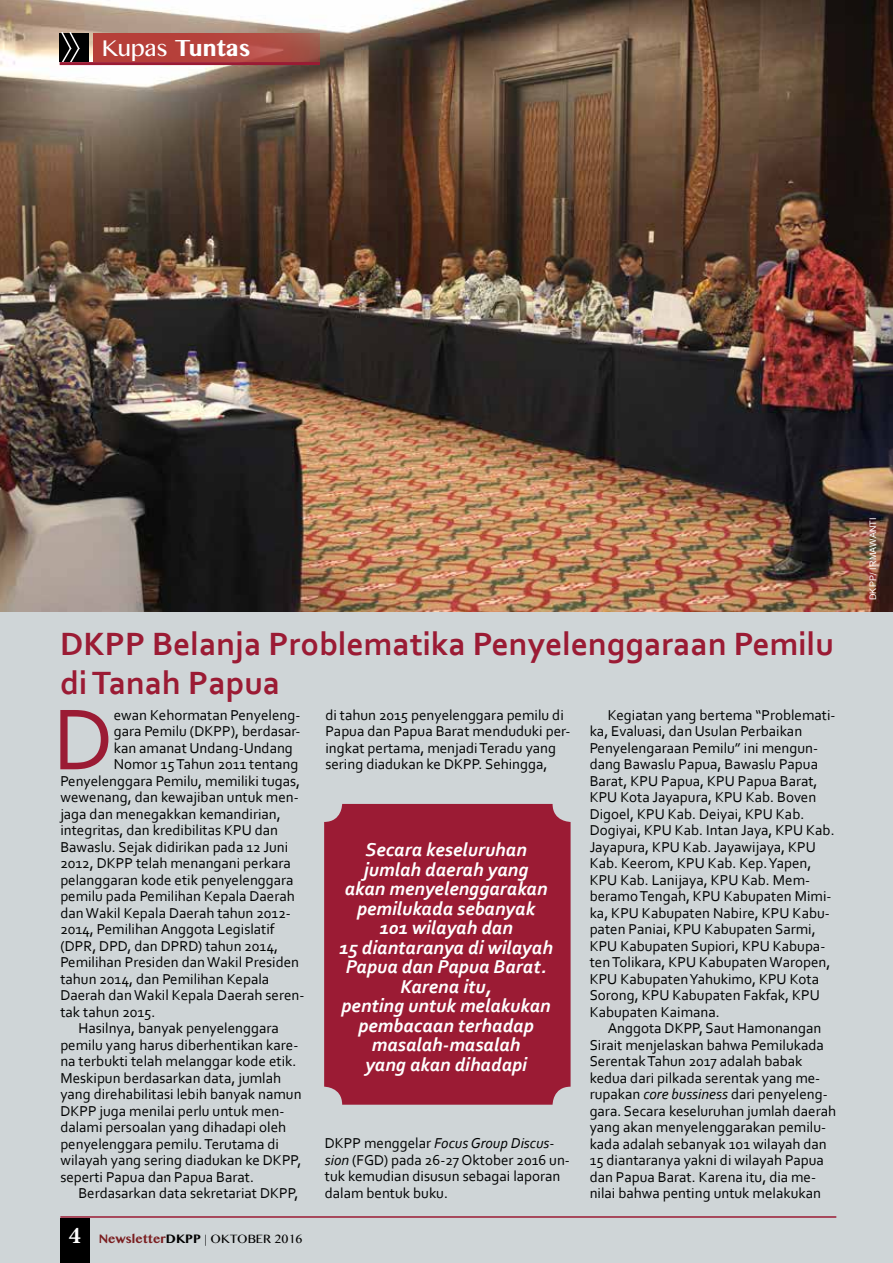
<style>
.page{position:relative;width:893px;height:1263px;background:#cad1d3}
.page>*{position:absolute;margin:0;border:0;box-sizing:border-box;transform-origin:0 0}
.t1{font:90.75px "Corbel";color:#9b1b34}
.t2{font:700 33.75px/39px "Corbel";color:#9b1b34}
.t3{font:700 25.5px "Kannada MN";color:#fff}
.t4{font:italic 700 19.5px/19.5px "Corbel";color:#fff;text-align:center}
.t5{font:15px/16.5px "Corbel";color:#000101}
.t6{font:13.5px "Kannada MN";color:#000}
.t7{font:9px "Arial";letter-spacing:.02em;color:#fff}
.s1{font-weight:400}
.s2{font-style:italic}
.s3{font-family:"Minion Pro";font-weight:700;font-size:24px;color:#fff}
.s4{font-weight:700;color:#7a1e20}
.s5{font-weight:700}
</style>
<div class="page">
<img style="left:0;top:0;width:893px;height:611px">
<svg style="left:93px;top:34px;width:227px;height:28px;background:#b2463f"></svg>
<div style="left:60px;top:34px;width:29px;height:28px;background:#000101"></div>
<svg style="left:60px;top:30px;width:21px;height:36px"></svg>
<hr style="left:60px;top:62px;width:260px;height:3px;background:#9b1b34">
<div style="left:60px;top:1218px;width:30px;height:45px;background:#000"></div>
<hr style="left:60px;top:1216px;width:776px;height:2px;background:#9b1b34">
<div style="left:324px;top:804px;width:247px;height:301px;background:#9b1b34;border-radius:18px"></div>
<h3 class="t3" style="left:102px;top:33px;width:150px"><span class="s1">Kupas</span> Tuntas</h3>
<h2 class="t2" style="left:60px;top:623px;width:775px">DKPP Belanja Problematika Penyelenggaraan Pemilu di Tanah Papua</h2>
<h1 class="t1" style="left:53px;top:683px;width:62px">D</h1>
<p class="t5" style="left:114px;top:706px;width:188px">ewan Kehormatan Penyeleng-</p>
<p class="t5" style="left:590px;top:706px;width:247px;text-indent:18px">Kegiatan yang bertema “Problemati&shy;ka, Evaluasi, dan Usulan Perbaikan Penyelengaraan Pemilu” ini mengun&shy;dang Bawaslu Papua, Bawaslu Papua Barat, KPU Papua, KPU Papua Barat, KPU Kota Jayapura, KPU Kab. Boven Digoel, KPU Kab. Deiyai, KPU Kab.<br>Dogiyai, KPU Kab. Intan Jaya, KPU Kab.<br>Jayapura, KPU Kab. Jayawijaya, KPU Kab. Keerom, KPU Kab. Kep. Yapen, KPU Kab. Lanijaya, KPU Kab. Mem&shy;beramo Tengah, KPU Kabupaten Mimi&shy;ka, KPU Kabupaten Nabire, KPU Kabu&shy;paten Paniai, KPU Kabupaten Sarmi, KPU Kabupaten Supiori, KPU Kabupa&shy;ten Tolikara, KPU Kabupaten Waropen, KPU Kabupaten Yahukimo, KPU Kota Sorong, KPU Kabupaten Fakfak, KPU Kabupaten Kaimana.</p>
<p class="t5" style="left:590px;top:1020px;width:248px;text-indent:18px">Anggota DKPP, Saut Hamonangan Sirait menjelaskan bahwa Pemilukada Serentak Tahun 2017 adalah babak kedua dari pilkada serentak yang me&shy;rupakan <span class="s2">core bussiness</span> dari penyeleng&shy;gara. Secara keseluruhan jumlah daerah yang akan menyelenggarakan pemilu&shy;kada adalah sebanyak 101 wilayah dan 15 diantaranya yakni di wilayah Papua dan Papua Barat. Karena itu, dia me&shy;nilai bahwa penting untuk melakukan</p>
<p class="t5" style="left:325px;top:706px;width:246px">di tahun 2015 penyelenggara pemilu di Papua dan Papua Barat menduduki per&shy;ingkat pertama, menjadi Teradu yang sering diadukan ke DKPP. Sehingga,</p>
<p class="t5" style="left:114px;top:723px;width:188px">gara Pemilu (DKPP), berdasar-</p>
<p class="t5" style="left:114px;top:739px;width:181px">kan amanat Undang-Undang</p>
<p class="t5" style="left:114px;top:756px;width:186px">Nomor 15 Tahun 2011 tentang</p>
<p class="t5" style="left:60px;top:772px;width:241px">Penyelenggara Pemilu, memiliki tugas,</p>
<p class="t5" style="left:60px;top:789px;width:240px">wewenang, dan kewajiban untuk men-</p>
<p class="t5" style="left:60px;top:805px;width:222px">jaga dan menegakkan kemandirian,</p>
<p class="t5" style="left:60px;top:822px;width:219px">integritas, dan kredibilitas KPU dan</p>
<p class="t5" style="left:60px;top:838px;width:229px">Bawaslu. Sejak didirikan pada 12 Juni</p>
<p class="t5" style="left:60px;top:855px;width:232px">2012, DKPP telah menangani perkara</p>
<p class="t5" style="left:60px;top:871px;width:235px">pelanggaran kode etik penyelenggara</p>
<p class="t5" style="left:60px;top:888px;width:236px">pemilu pada Pemilihan Kepala Daerah</p>
<p class="t5" style="left:60px;top:904px;width:232px">dan Wakil Kepala Daerah tahun 2012-</p>
<p class="t5" style="left:60px;top:921px;width:216px">2014, Pemilihan Anggota Legislatif</p>
<p class="t5" style="left:60px;top:937px;width:219px">(DPR, DPD, dan DPRD) tahun 2014,</p>
<p class="t5" style="left:60px;top:954px;width:240px">Pemilihan Presiden dan Wakil Presiden</p>
<p class="t5" style="left:60px;top:970px;width:210px">tahun 2014, dan Pemilihan Kepala</p>
<p class="t5" style="left:60px;top:987px;width:246px">Daerah dan Wakil Kepala Daerah seren-</p>
<p class="t5" style="left:60px;top:1003px;width:97px">tak tahun 2015.</p>
<p class="t5" style="left:78px;top:1020px;width:202px">Hasilnya, banyak penyelenggara</p>
<p class="t5" style="left:60px;top:1036px;width:239px">pemilu yang harus diberhentikan kare-</p>
<p class="t5" style="left:60px;top:1053px;width:238px">na terbukti telah melanggar kode etik.</p>
<p class="t5" style="left:60px;top:1069px;width:222px">Meskipun berdasarkan data, jumlah</p>
<p class="t5" style="left:60px;top:1086px;width:243px">yang direhabilitasi lebih banyak namun</p>
<p class="t5" style="left:60px;top:1102px;width:225px">DKPP juga menilai perlu untuk men-</p>
<p class="t5" style="left:60px;top:1119px;width:227px">dalami persoalan yang dihadapi oleh</p>
<p class="t5" style="left:60px;top:1135px;width:220px">penyelenggara pemilu. Terutama di</p>
<p class="t5" style="left:60px;top:1152px;width:242px">wilayah yang sering diadukan ke DKPP,</p>
<p class="t5" style="left:60px;top:1168px;width:195px">seperti Papua dan Papua Barat.</p>
<p class="t5" style="left:78px;top:1185px;width:222px">Berdasarkan data sekretariat DKPP,</p>
<p class="t4" style="left:339px;top:839px;width:215px">Secara keseluruhan jumlah daerah yang<br>akan menyelenggarakan pemilukada sebanyak<br>101 wilayah dan<br>15 diantaranya di wilayah<br>Papua dan Papua Barat.<br>Karena itu,<br>penting untuk melakukan pembacaan terhadap masalah-masalah<br>yang akan dihadapi</p>
<p class="t5" style="left:325px;top:1135px;width:247px">DKPP menggelar <span class="s2">Focus Group Discus&shy;sion</span> (FGD) pada 26-27 Oktober 2016 un&shy;tuk kemudian disusun sebagai laporan dalam bentuk buku.</p>
<p class="t6" style="left:69px;top:1230px;width:235px"><span class="s3">4</span> <span class="s4">Newsletter</span><span class="s5">DKPP</span> | OKTOBER 2016</p>
<p class="t7" style="left:867px;top:600px;width:84px;rotate:-90deg">DKPP/ IRMAWANTI</p>
</div>
